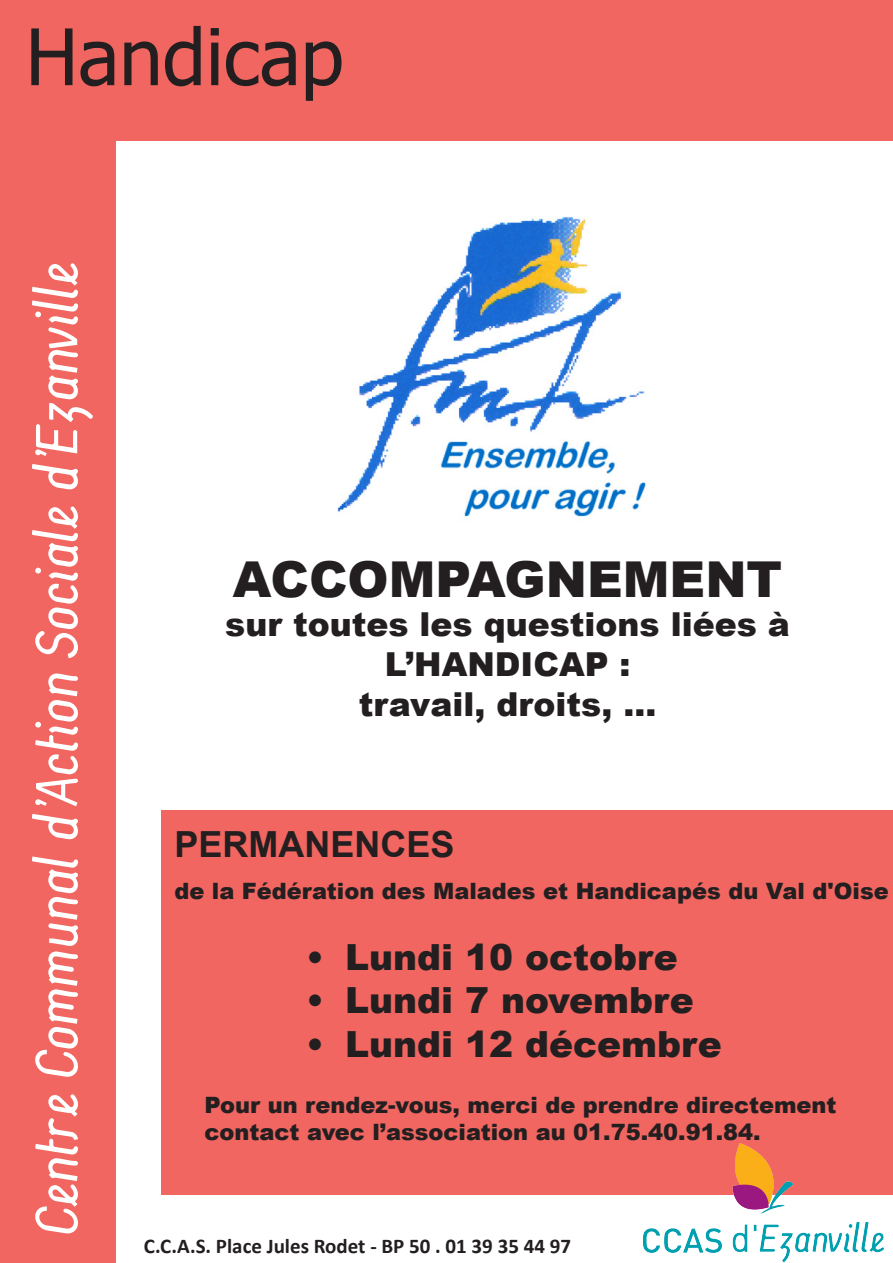
<style>
.page{position:relative;width:893px;height:1263px;background:#fff}
.page>*{position:absolute;margin:0;border:0;box-sizing:border-box;transform-origin:0 0}
.t1{font:78px "Tahoma";color:#231f20}
.t2{font:italic 52.5px "Monolein";color:#fff}
.t3{font:900 49.5px "Arial";color:#231f20}
.t4{font:900 36px "Arial";color:#231f20}
.t5{font:700 36px "Arial";color:#231f20}
.t6{font:900 33px "Arial";color:#231f20}
.t7{font:900 22.5px/27px "Arial";color:#231f20}
.t8{font:700 21px "Calibri";color:#231f20}
</style>
<div class="page">
<div style="left:162px;top:810px;width:731px;height:385px;background:#f16660"></div>
<div style="left:0;top:140px;width:116px;height:1123px;background:#f16660"></div>
<div style="left:0;top:0;width:893px;height:140px;background:#f16660"></div>
<img style="left:644px;top:1144px;width:240px;height:117px">
<img style="left:337px;top:216px;width:309px;height:301px">
<p class="t1" style="left:26px;top:5px;width:320px">Handicap</p>
<p class="t2" style="left:32px;top:1237px;width:976px;rotate:-90deg">Centre Communal d’Action Sociale d’Ezanville</p>
<p class="t3" style="left:233px;top:543px;width:551px">ACCOMPAGNEMENT</p>
<p class="t6" style="left:225px;top:601px;width:566px">sur toutes les questions liées à</p>
<p class="t6" style="left:385px;top:640px;width:247px">L’HANDICAP :</p>
<p class="t6" style="left:359px;top:680px;width:299px">travail, droits, …</p>
<p class="t5" style="left:174px;top:820px;width:282px">PERMANENCES</p>
<p class="t7" style="left:174px;top:877px;width:716px">de la Fédération des Malades et Handicapés du Val d'Oise</p>
<p class="t4" style="left:306px;top:931px;width:373px">• Lundi 10 octobre</p>
<p class="t4" style="left:306px;top:974px;width:389px">• Lundi 7 novembre</p>
<p class="t4" style="left:306px;top:1017px;width:417px">• Lundi 12 décembre</p>
<p class="t7" style="left:205px;top:1090px;width:633px">Pour un rendez-vous, merci de prendre directement contact avec l’association au 01.75.40.91.84.</p>
<p class="t8" style="left:144px;top:1233px;width:429px">C.C.A.S. Place Jules Rodet - BP 50 . 01 39 35 44 97</p>
</div>
